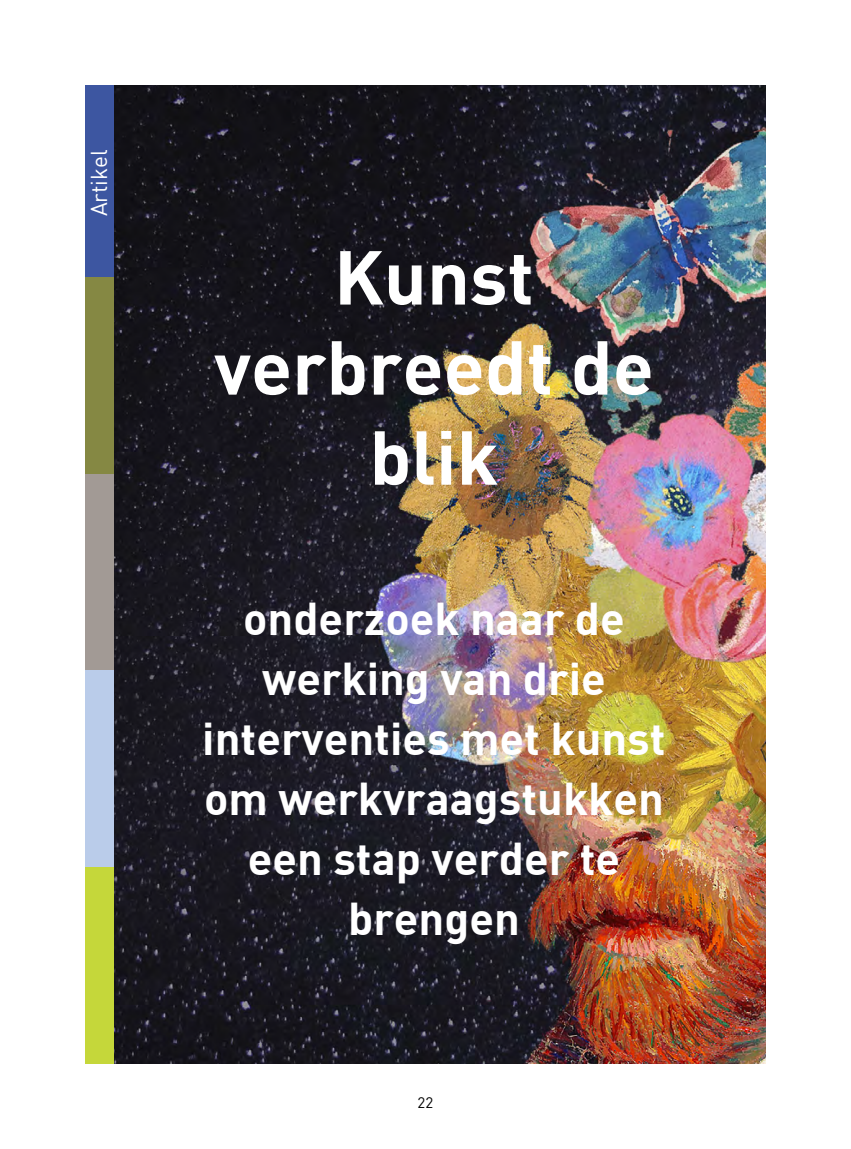
<style>
.page{position:relative;width:851px;height:1149px;background:#fff}
.page>*{position:absolute;margin:0;border:0;box-sizing:border-box;transform-origin:0 0}
.titel{font:75px/90px "DIN Bold";color:#fff;text-align:center}
.titel-2{font:45px/60px "DIN Bold";color:#fff;text-align:center}
.Interview{font:22.5px "DIN";color:#fff}
.t1{font:15px "DIN";color:#000}
</style>
<div class="page">
<img style="left:114px;top:85px;width:651px;height:978px">
<div style="left:85px;top:85px;width:29px;height:197px;background:#3d56a1"></div>
<div style="left:85px;top:277px;width:29px;height:197px;background:#858843"></div>
<div style="left:85px;top:474px;width:29px;height:196px;background:#a29a95"></div>
<div style="left:85px;top:670px;width:29px;height:197px;background:#baccea"></div>
<div style="left:85px;top:867px;width:29px;height:196px;background:#c5d73a"></div>
<p class="Interview" style="left:85px;top:216px;width:68px;rotate:-90deg">Artikel</p>
<p class="titel" style="left:334px;top:229px;width:201px">Kunst</p>
<p class="titel" style="left:214px;top:319px;width:441px">verbreedt de blik</p>
<p class="titel-2" style="left:243px;top:586px;width:383px">onderzoek naar de werking van drie</p>
<p class="titel-2" style="left:202px;top:706px;width:465px">interventies met kunst</p>
<p class="titel-2" style="left:204px;top:766px;width:461px">om werkvraagstukken</p>
<p class="titel-2" style="left:248px;top:826px;width:374px">een stap verder te</p>
<p class="titel-2" style="left:348px;top:886px;width:173px">brengen</p>
<p class="t1" style="left:417px;top:1092px;width:17px">22</p>
</div>
